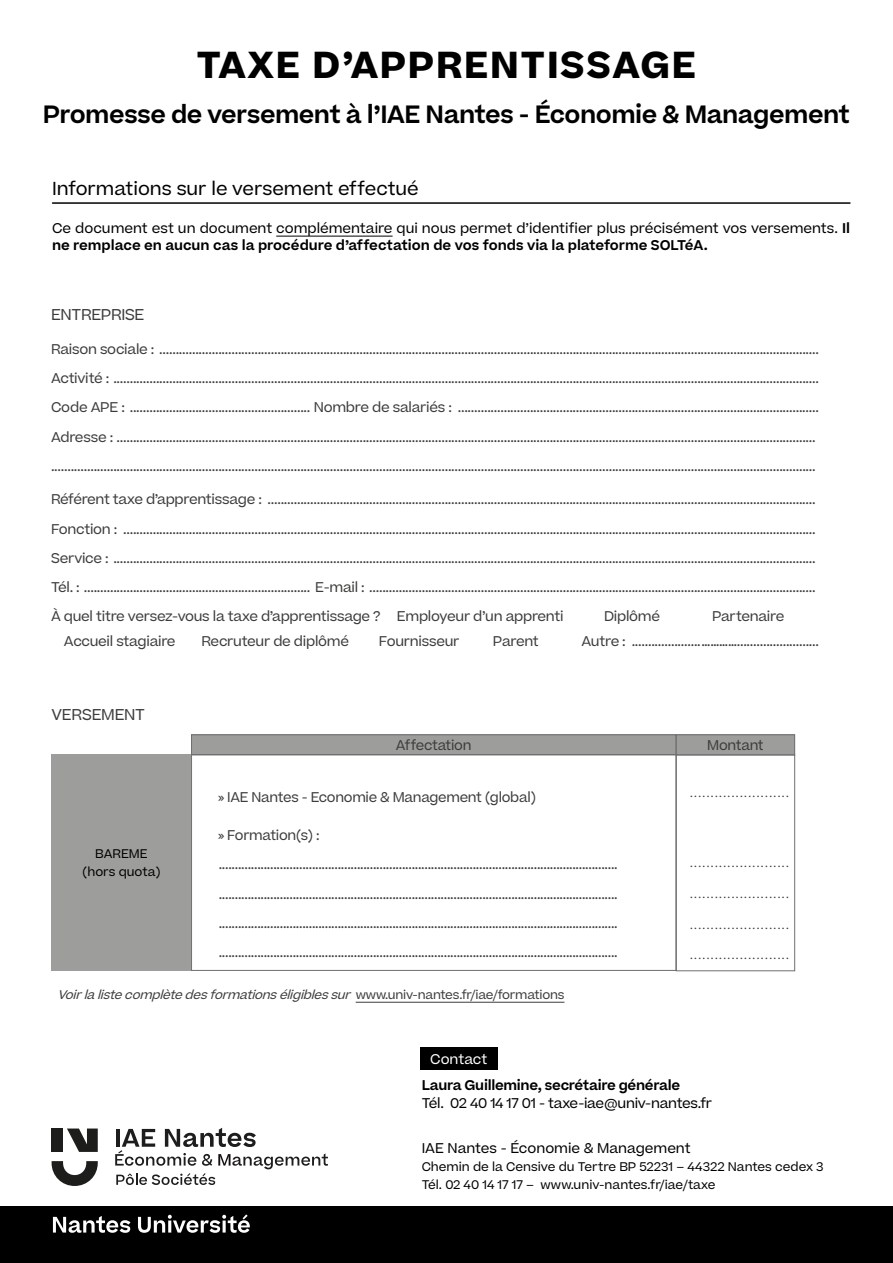
<style>
.page{position:relative;width:893px;height:1263px;background:#fff}
.page>*{position:absolute;margin:0;border:0;box-sizing:border-box;transform-origin:0 0}
.t1{font:700 36px "Beatrice";letter-spacing:.05em;color:#000}
.t2{font:600 24px "Beatrice";letter-spacing:-.02em;color:#000}
.t3{font:18px "Beatrice";color:#000}
.t4{font:300 15px/30.8px "Brown Std";color:#3c3c3b;text-align:justify}
.t5{font:15px "Beatrice";letter-spacing:-.02em;color:#3c3c3b}
.t6{font:13.5px/29.2px "Beatrice";letter-spacing:-.02em;color:#3c3c3b}
.t7{font:13.5px/16.5px "Beatrice";color:#000}
.t8{font:13.5px "Beatrice";letter-spacing:-.02em;color:#000}
.t9{font:600 13.5px "Beatrice";letter-spacing:-.02em;color:#000}
.t10{font:13.5px "Beatrice";color:#fff}
.t11{font:12px/18px "Beatrice";color:#000}
.t12{font:italic 12px "Beatrice";color:#3c3c3b}
.s1{font-weight:600}
.s2{font-style:normal}
</style>
<div class="page">
<div style="left:420px;top:1047px;width:77px;height:22px;background:#000"></div>
<hr style="left:276px;top:236px;width:117px;height:1px;background:#000">
<hr style="left:52px;top:202px;width:798px;height:2px;background:#000">
<div style="left:52px;top:754px;width:139px;height:216px;background:#9d9d9c"></div>
<div style="left:192px;top:735px;width:484px;height:20px;background:#9d9d9c"></div>
<div style="left:191px;top:735px;width:485px;height:20px;border:1px solid #706f6f"></div>
<div style="left:676px;top:735px;width:119px;height:20px;background:#9d9d9c"></div>
<div style="left:676px;top:735px;width:119px;height:20px;border:1px solid #706f6f"></div>
<div style="left:676px;top:755px;width:119px;height:216px;border:1px solid #706f6f"></div>
<div style="left:191px;top:754px;width:485px;height:216px;border:1px solid #706f6f"></div>
<hr style="left:356px;top:1002px;width:208px;height:1px;background:#3c3c3b">
<div style="left:0;top:1206px;width:893px;height:57px;background:#000"></div>
<svg style="left:53px;top:1214px;width:197px;height:19px"></svg>
<svg style="left:52px;top:1161px;width:46px;height:25px"></svg>
<svg style="left:67px;top:1128px;width:31px;height:24px"></svg>
<div style="left:52px;top:1128px;width:11px;height:24px;background:#1d1d1c"></div>
<svg style="left:115px;top:1128px;width:213px;height:57px"></svg>
<h1 class="t1" style="left:196px;top:40px;width:501px">TAXE D’APPRENTISSAGE</h1>
<h2 class="t2" style="left:43px;top:98px;width:809px">Promesse de versement à l’IAE Nantes - Économie &amp; Management</h2>
<h3 class="t3" style="left:52px;top:177px;width:368px">Informations sur le versement effectué</h3>
<p class="t7" style="left:52px;top:220px;width:799px">Ce document est un document complémentaire qui nous permet d’identifier plus précisément vos versements. <span class="s1">Il ne remplace en aucun cas la procédure d’affectation de vos fonds via la plateforme SOLTéA.</span></p>
<p class="t5" style="left:51px;top:305px;width:95px">ENTREPRISE</p>
<p class="t6" style="left:51px;top:334px;width:769px">Raison sociale : .........................................................................................................................................................................................................<br>Activité : .......................................................................................................................................................................................................................<br>Code APE : ....................................................... Nombre de salariés : ..............................................................................................................<br>Adresse : ..................................................................................................................................................................................................................... .........................................................................................................................................................................................................................................</p>
<p class="t6" style="left:51px;top:485px;width:766px;text-align:justify">Référent taxe d’apprentissage : .......................................................................................................................................................................<br>Fonction : ...................................................................................................................................................................................................................<br>Service : ......................................................................................................................................................................................................................<br>Tél. : ..................................................................... E-mail : ........................................................................................................................................<br>À quel titre versez-vous la taxe d’apprentissage ? Employeur d’un apprenti</p>
<p class="t6" style="left:604px;top:602px;width:58px">Diplômé</p>
<p class="t6" style="left:712px;top:602px;width:74px">Partenaire</p>
<p class="t6" style="left:64px;top:627px;width:113px">Accueil stagiaire</p>
<p class="t6" style="left:202px;top:627px;width:149px">Recruteur de diplômé</p>
<p class="t6" style="left:379px;top:627px;width:82px">Fournisseur</p>
<p class="t6" style="left:493px;top:627px;width:47px">Parent</p>
<p class="t6" style="left:581px;top:627px;width:239px">Autre : .....................………….........................</p>
<p class="t5" style="left:52px;top:705px;width:95px">VERSEMENT</p>
<p class="t11" style="left:83px;top:844px;width:79px;text-align:center">BAREME (hors quota)</p>
<p class="t6" style="left:396px;top:730px;width:77px">Affectation</p>
<p class="t6" style="left:707px;top:730px;width:58px">Montant</p>
<p class="t6" style="left:218px;top:783px;width:319px">» IAE Nantes - Economie &amp; Management (global)</p>
<p class="t6" style="left:218px;top:820px;width:401px">» Formation(s) : ............................................................................................................................ ............................................................................................................................ ............................................................................................................................ ............................................................................................................................</p>
<p class="t4" style="left:689px;top:777px;width:102px">........................</p>
<p class="t4" style="left:689px;top:847px;width:102px">........................ ........................ ........................ ........................</p>
<p class="t12" style="left:57px;top:987px;width:509px">Voirlalistecomplètedesformationséligiblessur <span class="s2">w w w . u n i v - n a n t e s . f r/ i a e / f o r m at i o n s</span></p>
<p class="t10" style="left:430px;top:1050px;width:59px">Contact</p>
<p class="t9" style="left:422px;top:1076px;width:260px">Laura Guillemine, secrétaire générale</p>
<p class="t8" style="left:422px;top:1094px;width:292px">Tél. 02 40 14 17 01 - taxe-iae@univ-nantes.fr</p>
<p class="t7" style="left:422px;top:1139px;width:270px">IAE Nantes - Économie &amp; Management</p>
<p class="t11" style="left:422px;top:1157px;width:404px">Chemin de la Censive du Tertre BP 52231 – 44322 Nantes cedex 3<br>Tél. 02 40 14 17 17 – www.univ-nantes.fr/iae/taxe</p>
</div>
